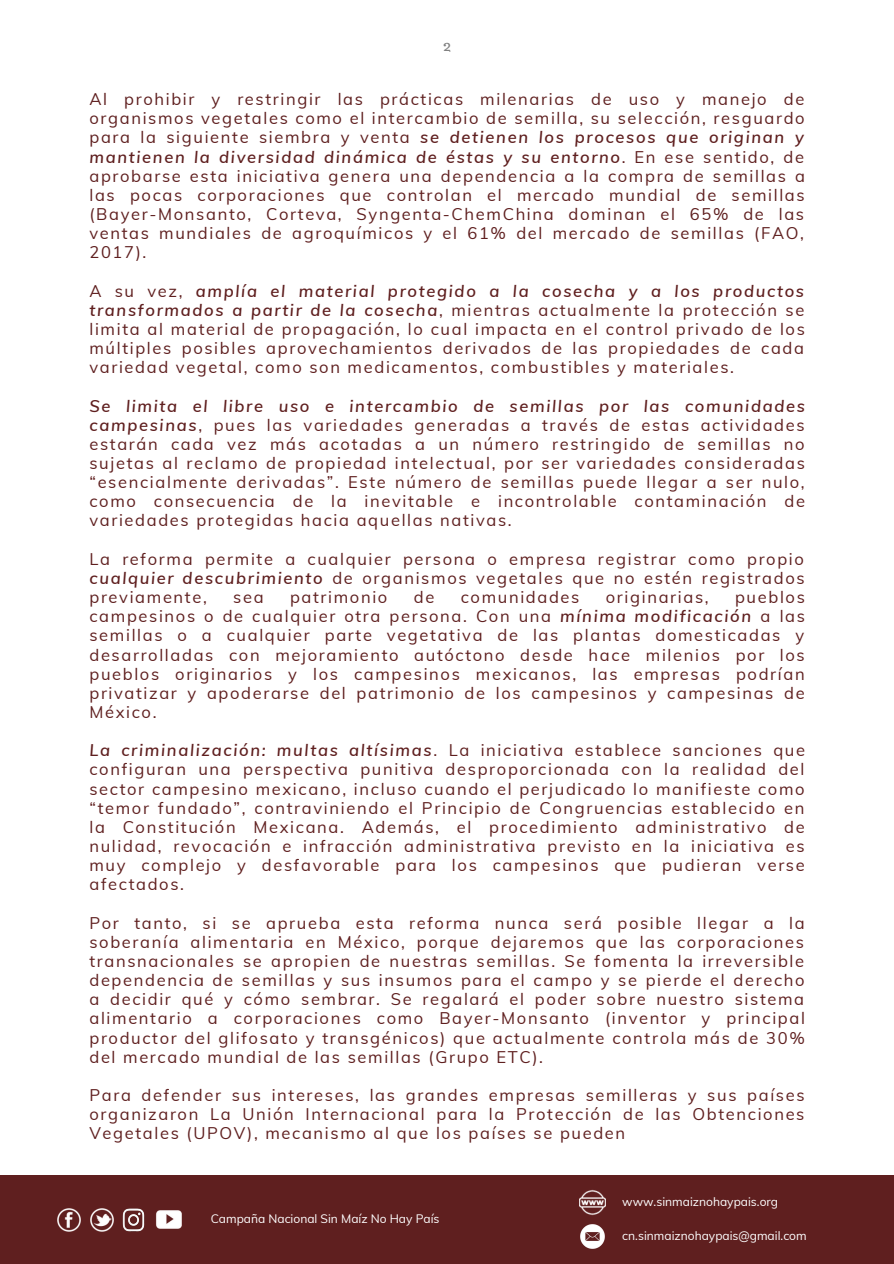
<style>
.page{position:relative;width:894px;height:1264px;background:#fff}
.page>*{position:absolute;margin:0;border:0;box-sizing:border-box;transform-origin:0 0}
.t1{font:16.5px/19.2px "Muli";letter-spacing:.1em;color:#5f1f1f;text-align:justify}
.t2{font:15px "Trocchi";color:#000}
.t3{font:12px "Muli";color:#fff}
.s1{font-weight:600;font-style:italic}
</style>
<div class="page">
<div style="left:0;top:1175px;width:893px;height:88px;background:#5f1f1f"></div>
<img style="left:58px;top:1208px;width:22px;height:23px">
<img style="left:91px;top:1208px;width:22px;height:23px">
<img style="left:122px;top:1208px;width:23px;height:23px">
<img style="left:156px;top:1210px;width:26px;height:19px">
<img style="left:579px;top:1189px;width:26px;height:26px">
<img style="left:580px;top:1224px;width:25px;height:25px">
<p class="t2" style="left:443px;top:35px;width:9px">2</p>
<p class="t1" style="left:89px;top:89px;width:716px">Al prohibir y restringir las prácticas milenarias de uso y manejo de organismos vegetales como el intercambio de semilla, su selección, resguardo para la siguiente siembra y venta <span class="s1">se detienen los procesos que originan y mantienen la diversidad dinámica de éstas y su entorno</span>. En ese sentido, de aprobarse esta iniciativa genera una dependencia a la compra de semillas a las pocas corporaciones que controlan el mercado mundial de semillas (Bayer-Monsanto, Corteva, Syngenta-ChemChina dominan el 65% de las ventas mundiales de agroquímicos y el 61% del mercado de semillas (FAO, 2017).</p>
<p class="t1" style="left:89px;top:281px;width:716px">A su vez, <span class="s1">amplía el material protegido a la cosecha y a los productos transformados a partir de la cosecha</span>, mientras actualmente la protección se limita al material de propagación, lo cual impacta en el control privado de los múltiples posibles aprovechamientos derivados de las propiedades de cada variedad vegetal, como son medicamentos, combustibles y materiales.</p>
<p class="t1" style="left:89px;top:396px;width:717px"><span class="s1">Se limita el libre uso e intercambio de semillas por las comunidades campesinas</span>, pues las variedades generadas a través de estas actividades estarán cada vez más acotadas a un número restringido de semillas no sujetas al reclamo de propiedad intelectual, por ser variedades consideradas “esencialmente derivadas”. Este número de semillas puede llegar a ser nulo, como consecuencia de la inevitable e incontrolable contaminación de variedades protegidas hacia aquellas nativas.</p>
<p class="t1" style="left:89px;top:549px;width:716px">La reforma permite a cualquier persona o empresa registrar como propio <span class="s1">cualquier descubrimiento</span> de organismos vegetales que no estén registrados previamente,</p>
<p class="t1" style="left:89px;top:587px;width:716px;text-indent:645px">pueblos campesinos o de cualquier otra persona. Con una <span class="s1">mínima modificación</span> a las semillas o a cualquier parte vegetativa de las plantas domesticadas y desarrolladas con mejoramiento autóctono desde hace milenios por los pueblos originarios y los campesinos mexicanos, las empresas podrían privatizar y apoderarse del patrimonio de los campesinos y campesinas de México.</p>
<p class="t1" style="left:89px;top:740px;width:717px"><span class="s1">La criminalización: multas altísimas</span>. La iniciativa establece sanciones que configuran una perspectiva punitiva desproporcionada con la realidad del sector campesino mexicano, incluso cuando el perjudicado lo manifieste como “temor fundado”, contraviniendo el Principio de Congruencias establecido en la Constitución Mexicana. Además, el procedimiento administrativo de nulidad, revocación e infracción administrativa previsto en la iniciativa es muy complejo y desfavorable para los campesinos que pudieran verse afectados.</p>
<p class="t1" style="left:89px;top:912px;width:716px">Por tanto, si se aprueba esta reforma nunca será posible llegar a la soberanía alimentaria en México, porque dejaremos que las corporaciones transnacionales se apropien de nuestras semillas. Se fomenta la irreversible dependencia de semillas y sus insumos para el campo y se pierde el derecho a decidir qué y cómo sembrar. Se regalará el poder sobre nuestro sistema alimentario a corporaciones como Bayer-Monsanto (inventor y principal productor del glifosato y transgénicos) que actualmente controla más de 30% del mercado mundial de las semillas (Grupo ETC).</p>
<p class="t1" style="left:89px;top:1085px;width:716px">Para defender sus intereses, las grandes empresas semilleras y sus países organizaron La Unión Internacional para la Protección de las Obtenciones Vegetales (UPOV), mecanismo al que los países se pueden</p>
<p class="t1" style="left:233px;top:587px;width:32px">sea</p>
<p class="t1" style="left:290px;top:587px;width:99px">patrimonio</p>
<p class="t1" style="left:413px;top:587px;width:22px">de</p>
<p class="t1" style="left:460px;top:587px;width:120px">comunidades</p>
<p class="t1" style="left:605px;top:587px;width:104px">originarias,</p>
<p class="t3" style="left:211px;top:1211px;width:230px">Campaña Nacional Sin Maíz No Hay País</p>
<p class="t3" style="left:622px;top:1194px;width:157px">www.sinmaiznohaypais.org</p>
<p class="t3" style="left:622px;top:1228px;width:186px">cn.sinmaiznohaypais@gmail.com</p>
</div>
